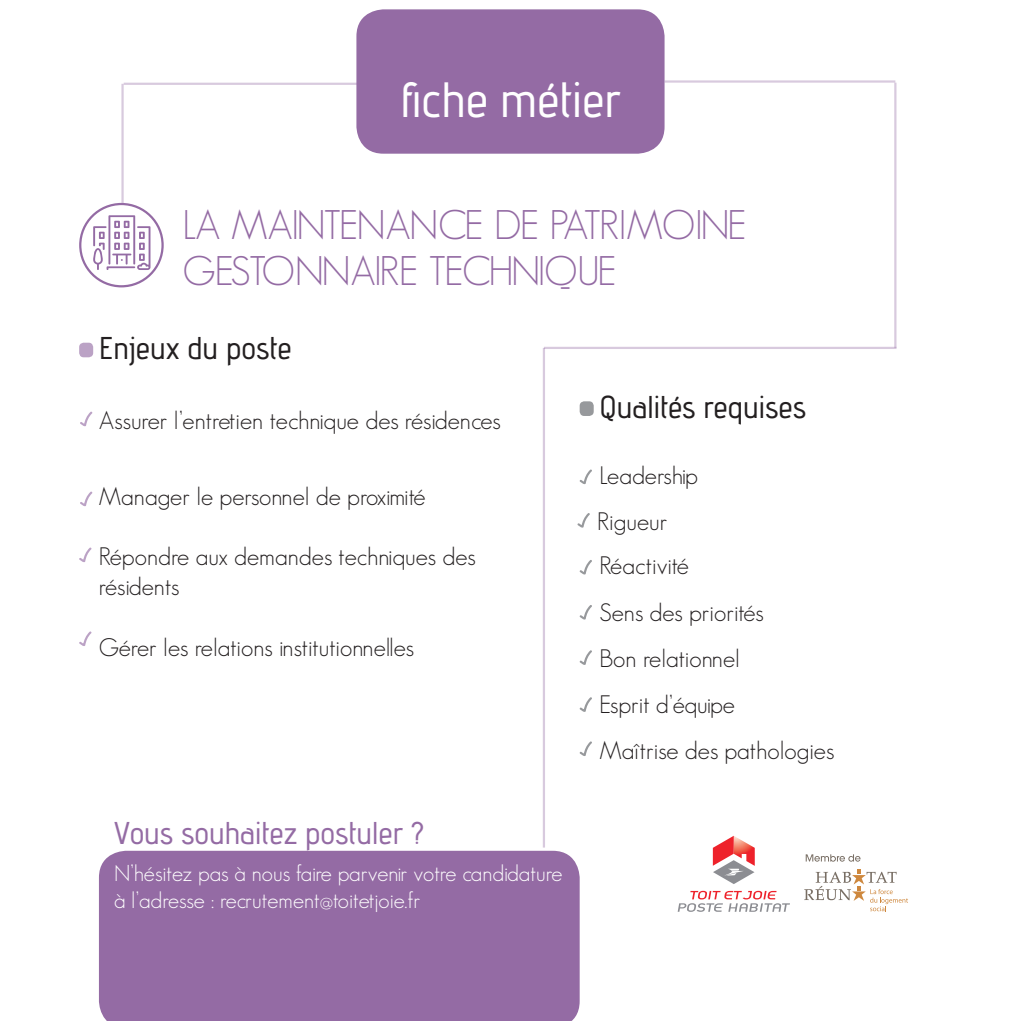
<style>
.page{position:relative;width:1021px;height:1021px;background:#fff}
.page>*{position:absolute;margin:0;border:0;box-sizing:border-box;transform-origin:0 0}
.t1{font:49.5px "advent Bd 1";color:#fff}
.t2{font:300 40.5px "Geosans";letter-spacing:-.05em;color:#946ba4}
.t3{font:31.5px "advent Bd 1";color:#231f20}
.t4{font:31.5px "advent Bd 1";color:#946ba4}
.t5{font:300 24.75px/29.7px "Geosans";color:#231f20}
.t6{font:300 22.5px/27px "Geosans";color:#fff}
</style>
<div class="page">
<div style="left:356px;top:9px;width:308px;height:145px;background:#946ba4;border-radius:27px"></div>
<div style="left:79px;top:343px;width:14px;height:14px;background:#bba2c5;border-radius:4px"></div>
<div style="left:579px;top:401px;width:14px;height:15px;background:#97999c;border-radius:4px"></div>
<div style="left:79px;top:203px;width:85px;height:84px;border:2px solid #946ba4;border-radius:50%"></div>
<svg style="left:80px;top:411px;width:13px;height:15px"></svg>
<svg style="left:579px;top:469px;width:13px;height:15px"></svg>
<svg style="left:577px;top:513px;width:13px;height:14px"></svg>
<svg style="left:579px;top:560px;width:13px;height:14px"></svg>
<svg style="left:579px;top:605px;width:13px;height:14px"></svg>
<svg style="left:579px;top:650px;width:13px;height:15px"></svg>
<svg style="left:579px;top:697px;width:13px;height:15px"></svg>
<svg style="left:579px;top:741px;width:13px;height:15px"></svg>
<svg style="left:80px;top:491px;width:13px;height:15px"></svg>
<svg style="left:79px;top:547px;width:13px;height:15px"></svg>
<svg style="left:79px;top:631px;width:13px;height:15px"></svg>
<hr style="left:664px;top:80px;width:231px;height:3px;background:#946ba4">
<hr style="left:124px;top:83px;width:241px;height:2px;background:#946ba4">
<hr style="left:894px;top:83px;width:2px;height:265px;background:#946ba4">
<hr style="left:121px;top:84px;width:3px;height:119px;background:#946ba4">
<hr style="left:544px;top:347px;width:352px;height:2px;background:#946ba4">
<hr style="left:543px;top:348px;width:2px;height:499px;background:#946ba4">
<svg style="left:93px;top:215px;width:57px;height:55px"></svg>
<div style="left:99px;top:850px;width:480px;height:170px;background:#946ba4"></div>
<svg style="left:804px;top:869px;width:104px;height:42px"></svg>
<svg style="left:805px;top:854px;width:55px;height:7px"></svg>
<svg style="left:712px;top:835px;width:42px;height:49px"></svg>
<svg style="left:677px;top:890px;width:113px;height:21px"></svg>
<p class="t1" style="left:400px;top:69px;width:222px">fiche métier</p>
<p class="t2" style="left:182px;top:203px;width:565px">LA MAINTENANCE DE PATRIMOINE</p>
<p class="t2" style="left:182px;top:248px;width:436px">GESTONNAIRE TECHNIQUE</p>
<p class="t3" style="left:99px;top:329px;width:194px">Enjeux du poste</p>
<p class="t5" style="left:99px;top:406px;width:403px">Assurer l’entretien technique des résidences</p>
<p class="t5" style="left:99px;top:481px;width:328px">Manager le personnel de proximité</p>
<p class="t5" style="left:99px;top:542px;width:378px">Répondre aux demandes techniques des résidents</p>
<p class="t5" style="left:99px;top:632px;width:317px">Gérer les relations institutionnelles</p>
<p class="t4" style="left:114px;top:814px;width:312px">Vous souhaitez postuler ?</p>
<p class="t6" style="left:114px;top:859px;width:450px">N’hésitez pas à nous faire parvenir votre candidature à l’adresse : recrutement@toitetjoie.fr</p>
<p class="t3" style="left:599px;top:388px;width:208px">Qualités requises</p>
<p class="t5" style="left:599px;top:460px;width:100px">Leadership</p>
<p class="t5" style="left:597px;top:506px;width:72px">Rigueur</p>
<p class="t5" style="left:599px;top:550px;width:91px">Réactivité</p>
<p class="t5" style="left:599px;top:598px;width:166px">Sens des priorités</p>
<p class="t5" style="left:599px;top:644px;width:142px">Bon relationnel</p>
<p class="t5" style="left:599px;top:690px;width:137px">Esprit d’équipe</p>
<p class="t5" style="left:599px;top:735px;width:236px">Maîtrise des pathologies</p>
</div>
